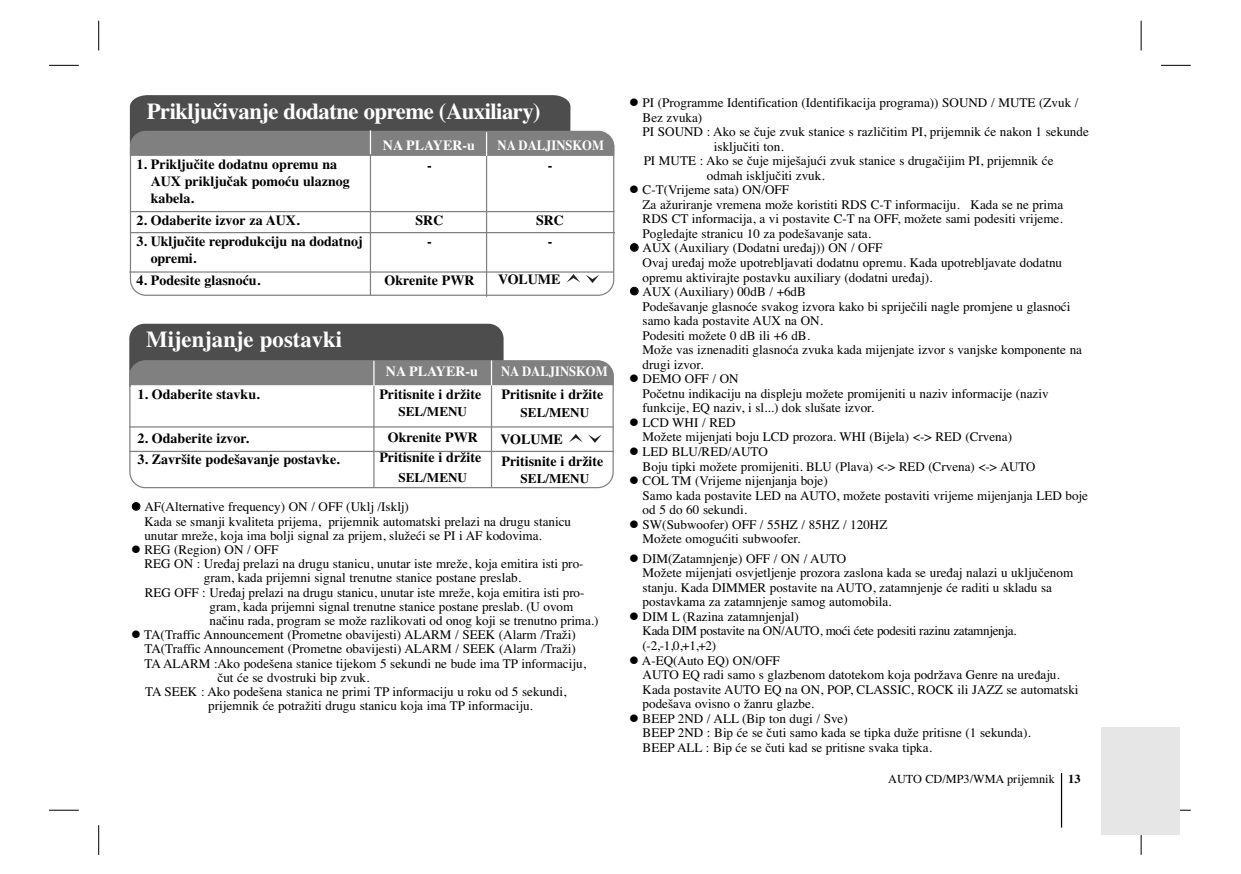
<style>
.page{position:relative;width:1241px;height:874px;background:#fff}
.page>*{position:absolute;margin:0;border:0;box-sizing:border-box;transform-origin:0 0}
.t1{font:700 22.75px "Times CE";letter-spacing:-.025em;color:#fff}
.t2{font:700 22.75px "Times CE";color:#fff}
.t3{font:700 14px/16.8px "Times CE";color:#000}
.t4{font:700 14px "Times CE";color:#fff;scale:.9 1}
.t5{font:700 14px "Times CE";color:#fff}
.t6{font:13.12px/14.5px "Times CE";color:#000}
.t7{font:700 13.12px "Times CE";color:#000}
.t8{font:12.25px "Times CE";color:#000}
.s1{font-family:"Times New Roman Efo"}
.s2{font-family:"Times New Roman Efo";font-size:12.25px}
.s3{font-weight:700}
</style>
<div class="page">
<svg style="left:98px;top:21px;width:1px;height:29px"></svg>
<svg style="left:1140px;top:21px;width:1px;height:29px"></svg>
<hr style="left:49px;top:65px;width:30px;height:1px;background:#000">
<hr style="left:49px;top:809px;width:30px;height:1px;background:#000">
<hr style="left:98px;top:824px;width:1px;height:30px;background:#000">
<hr style="left:1160px;top:65px;width:30px;height:1px;background:#000">
<hr style="left:1140px;top:824px;width:1px;height:30px;background:#000">
<hr style="left:1160px;top:809px;width:30px;height:1px;background:#000">
<hr style="left:1060px;top:772px;width:1px;height:55px;background:#000">
<div style="left:1101px;top:727px;width:78px;height:107px;background:#e6e6e6"></div>
<svg style="left:130px;top:156px;width:484px;height:140px"></svg>
<hr style="left:130px;top:211px;width:484px;height:1px;background:#808080">
<hr style="left:130px;top:232px;width:485px;height:1px;background:#808080">
<svg style="left:566px;top:274px;width:33px;height:9px"></svg>
<hr style="left:486px;top:152px;width:1px;height:144px;background:#808080">
<hr style="left:370px;top:155px;width:1px;height:140px;background:#808080">
<svg style="left:130px;top:95px;width:484px;height:61px;background:#6c6c6c"></svg>
<hr style="left:129px;top:271px;width:484px;height:1px;background:#808080">
<svg style="left:129px;top:386px;width:484px;height:102px"></svg>
<hr style="left:129px;top:450px;width:484px;height:2px;background:#808080">
<hr style="left:129px;top:426px;width:484px;height:1px;background:#808080">
<svg style="left:588px;top:434px;width:13px;height:8px"></svg>
<svg style="left:569px;top:433px;width:13px;height:9px"></svg>
<hr style="left:373px;top:385px;width:1px;height:102px;background:#808080">
<hr style="left:491px;top:385px;width:1px;height:102px;background:#808080">
<svg style="left:129px;top:323px;width:484px;height:63px;background:#7d7d7d"></svg>
<h1 class="t1" style="left:147px;top:103px;width:395px">Priključivanje dodatne opreme (Auxiliary)</h1>
<p class="t5" style="left:383px;top:140px;width:94px">NA PLAYER-u</p>
<p class="t4" style="left:497px;top:140px;width:120px">NA DALJINSKOM</p>
<p class="t3" style="left:151px;top:157px;width:201px;text-indent:-14px">1. Priključite dodatnu opremu na<br>AUX priključak pomoću ulaznog kabela.</p>
<p class="t3" style="left:136px;top:213px;width:164px">2. Odaberite izvor za AUX.</p>
<p class="t3" style="left:151px;top:234px;width:213px;text-indent:-14px">3. Uključite reprodukciju na dodatnoj opremi.</p>
<p class="t3" style="left:136px;top:273px;width:125px">4. Podesite glasnoću.</p>
<p class="t3" style="left:547px;top:158px;width:6px">-</p>
<p class="t3" style="left:427px;top:158px;width:6px">-</p>
<p class="t3" style="left:536px;top:210px;width:29px;line-height:21.7px;text-align:center">SRC -</p>
<p class="t3" style="left:498px;top:272px;width:64px">VOLUME</p>
<p class="t3" style="left:415px;top:210px;width:29px;line-height:21.7px;text-align:center">SRC -</p>
<p class="t3" style="left:384px;top:273px;width:91px">Okrenite PWR</p>
<h1 class="t2" style="left:146px;top:332px;width:197px">Mijenjanje postavki</h1>
<p class="t3" style="left:137px;top:387px;width:124px">1. Odaberite stavku.</p>
<p class="t3" style="left:137px;top:430px;width:113px">2. Odaberite izvor.</p>
<p class="t3" style="left:137px;top:452px;width:204px">3. Završite podešavanje postavke.</p>
<p class="t5" style="left:386px;top:366px;width:94px">NA PLAYER-u</p>
<p class="t4" style="left:501px;top:366px;width:120px">NA DALJINSKOM</p>
<p class="t3" style="left:379px;top:387px;width:103px">Pritisnite i držite</p>
<p class="t7" style="left:398px;top:407px;width:70px">SEL/MENU</p>
<p class="t3" style="left:379px;top:429px;width:103px;line-height:19.9px;text-align:center">Okrenite PWR<br>Pritisnite i držite</p>
<p class="t7" style="left:398px;top:472px;width:70px">SEL/MENU</p>
<p class="t3" style="left:501px;top:387px;width:103px">Pritisnite i držite</p>
<p class="t7" style="left:520px;top:407px;width:70px">SEL/MENU</p>
<p class="t3" style="left:500px;top:429px;width:104px;line-height:22.4px">VOLUME<br>Pritisnite i držite</p>
<p class="t7" style="left:520px;top:474px;width:70px">SEL/MENU</p>
<p class="t6" style="left:144px;top:501px;width:266px">AF(Alternative frequency) ON / OFF (Uklj /Isklj)</p>
<p class="t6" style="left:144px;top:515px;width:428px">Kada se smanji kvaliteta prijema, prijemnik automatski prelazi na drugu stanicu</p>
<p class="t6" style="left:144px;top:529px;width:399px">unutar mreže, koja ima bolji signal za prijem, služeći se PI i AF kodovima.</p>
<p class="t6" style="left:144px;top:543px;width:136px">REG (Region) ON / OFF</p>
<p class="t6" style="left:144px;top:557px;width:440px">REG ON : Ure<span class="s1">œ</span>aj prelazi na drugu stanicu, unutar iste mreže, koja emitira isti pro-</p>
<p class="t6" style="left:204px;top:571px;width:318px">gram, kada prijemni signal trenutne stanice postane preslab.</p>
<p class="t6" style="left:145px;top:586px;width:441px">REG OFF : Ure<span class="s1">œ</span>aj prelazi na drugu stanicu, unutar iste mreže, koja emitira isti pro-</p>
<p class="t6" style="left:209px;top:600px;width:365px">gram, kada prijemni signal trenutne stanice postane preslab. (U ovom</p>
<p class="t6" style="left:209px;top:614px;width:390px">načinu rada, program se može razlikovati od onog koji se trenutno prima.)</p>
<p class="t6" style="left:144px;top:628px;width:433px">TA(Traffic Announcement (Prometne obavijesti) ALARM / SEEK (Alarm /Traži)</p>
<p class="t6" style="left:144px;top:642px;width:433px">TA(Traffic Announcement (Prometne obavijesti) ALARM / SEEK (Alarm /Traži)</p>
<p class="t6" style="left:144px;top:656px;width:443px">TA ALARM :Ako podešena stanice tijekom 5 sekundi ne bude ima TP informaciju,</p>
<p class="t6" style="left:217px;top:671px;width:153px">čut će se dvostruki bip zvuk.</p>
<p class="t6" style="left:145px;top:685px;width:422px">TA SEEK : Ako podešena stanica ne primi TP informaciju u roku od 5 sekundi,</p>
<p class="t6" style="left:208px;top:699px;width:326px">prijemnik će potražiti drugu stanicu koja ima TP informaciju.</p>
<p class="t6" style="left:642px;top:97px;width:437px">PI (Programme Identification (Identifikacija programa)) SOUND / MUTE (Zvuk /</p>
<p class="t6" style="left:642px;top:111px;width:61px">Bez zvuka)</p>
<p class="t6" style="left:642px;top:126px;width:447px">PI SOUND : Ako se čuje zvuk stanice s različitim PI, prijemnik će nakon 1 sekunde</p>
<p class="t6" style="left:713px;top:140px;width:71px">isključiti ton.</p>
<p class="t6" style="left:643px;top:155px;width:411px">PI MUTE : Ako se čuje miješajući zvuk stanice s drugačijim PI, prijemnik će</p>
<p class="t6" style="left:706px;top:169px;width:119px">odmah isključiti zvuk.</p>
<p class="t6" style="left:642px;top:184px;width:148px">C-T(Vrijeme sata) ON/OFF</p>
<p class="t6" style="left:642px;top:198px;width:422px">Za ažuriranje vremena može koristiti RDS C-T informaciju. Kada se ne prima</p>
<p class="t6" style="left:642px;top:213px;width:421px">RDS CT informacija, a vi postavite C-T na OFF, možete sami podesiti vrijeme.</p>
<p class="t6" style="left:642px;top:227px;width:230px">Pogledajte stranicu 10 za podešavanje sata.</p>
<p class="t6" style="left:642px;top:242px;width:241px">AUX (Auxiliary (Dodatni ure<span class="s1">œ</span>aj)) ON / OFF</p>
<p class="t6" style="left:642px;top:256px;width:421px">Ovaj ure<span class="s1">œ</span>aj može upotrebljavati dodatnu opremu. Kada upotrebljavate dodatnu</p>
<p class="t6" style="left:642px;top:271px;width:291px">opremu aktivirajte postavku auxiliary (dodatni ure<span class="s1">œ</span>aj).</p>
<p class="t6" style="left:642px;top:285px;width:165px">AUX (Auxiliary) 00dB / +6dB</p>
<p class="t6" style="left:642px;top:300px;width:429px">Podešavanje glasnoće svakog izvora kako bi spriječili nagle promjene u glasnoći</p>
<p class="t6" style="left:642px;top:314px;width:182px">samo kada postavite AUX na ON.</p>
<p class="t6" style="left:642px;top:329px;width:169px">Podesiti možete 0 dB ili +6 dB.</p>
<p class="t6" style="left:642px;top:344px;width:441px">Može vas iznenaditi glasnoća zvuka kada mijenjate izvor s vanjske komponente na</p>
<p class="t6" style="left:642px;top:358px;width:62px">drugi izvor.</p>
<p class="t6" style="left:642px;top:373px;width:98px">DEMO OFF / ON</p>
<p class="t6" style="left:642px;top:387px;width:407px">Početnu indikaciju na displeju možete promijeniti u naziv informacije (naziv</p>
<p class="t6" style="left:642px;top:402px;width:233px">funkcije, EQ naziv, i sl...) dok slušate izvor.</p>
<p class="t6" style="left:642px;top:416px;width:94px">LCD WHI / RED</p>
<p class="t6" style="left:642px;top:431px;width:371px">Možete mijenjati boju LCD prozora. WHI (Bijela) &lt;-&gt; RED (Crvena)</p>
<p class="t6" style="left:642px;top:445px;width:127px">LED BLU/RED/AUTO</p>
<p class="t6" style="left:642px;top:460px;width:394px">Boju tipki možete promijeniti. BLU (Plava) &lt;-&gt; RED (Crvena) &lt;-&gt; AUTO</p>
<p class="t6" style="left:642px;top:474px;width:186px">COL TM (Vrijeme nijenjanja boje)</p>
<p class="t6" style="left:642px;top:489px;width:447px">Samo kada postavite LED na AUTO, možete postaviti vrijeme mijenjanja LED boje</p>
<p class="t6" style="left:642px;top:503px;width:106px">od 5 do 60 sekundi.</p>
<p class="t6" style="left:642px;top:518px;width:246px">SW(Subwoofer) OFF / 55HZ / 85HZ / 120HZ</p>
<p class="t6" style="left:642px;top:532px;width:159px">Možete omogućiti subwoofer.</p>
<p class="t6" style="left:641px;top:552px;width:438px">DIM(Zatamnjenje) OFF / ON / AUTO<br>Možete mijenjati osvjetljenje prozora zaslona kada se ure<span class="s1">œ</span>aj nalazi u uključenom stanju. Kada DIMMER postavite na AUTO, zatamnjenje će raditi u skladu sa postavkama za zatamnjenje samog automobila.<br>DIM L (Razina zatamnjenjal)<br>Kada DIM postavite na ON/AUTO, moći ćete podesiti razinu zatamnjenja. (-2,-1,0,+1,+2)<br>A-EQ(Auto EQ) ON/OFF<br>AUTO EQ radi samo s glazbenom datotekom koja podržava Genre na ure<span class="s2">œ</span>aju.<br>Kada postavite AUTO EQ na ON, POP, CLASSIC, ROCK ili JAZZ se automatski podešava ovisno o žanru glazbe.<br>BEEP 2ND / ALL (Bip ton dugi / Sve)<br>BEEP 2ND : Bip će se čuti samo kada se tipka duže pritisne (1 sekunda).<br>BEEP ALL : Bip će se čuti kad se pritisne svaka tipka.</p>
<p class="t8" style="left:888px;top:774px;width:194px">AUTO CD/MP3/WMA prijemnik <span class="s3">13</span></p>
</div>
